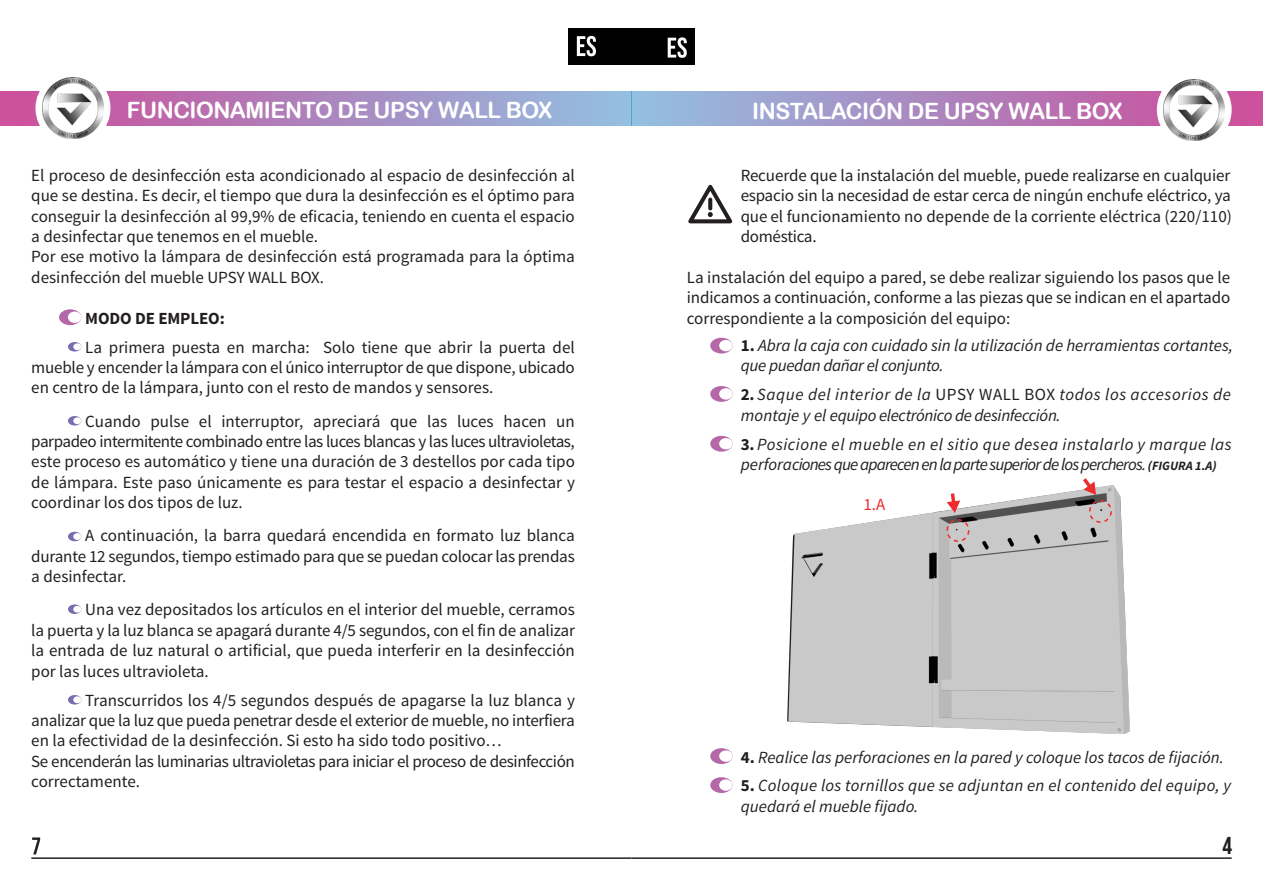
<style>
.page{position:relative;width:1263px;height:893px;background:#fff}
.page>*{position:absolute;margin:0;border:0;box-sizing:border-box;transform-origin:0 0}
.t1{font:24.3px "Bebas Neue";color:#231f1f}
.t2{font:22.5px "Arial Rounded MT Bold";letter-spacing:-.02em;color:#fff}
.t3{font:16.95px/20.4px "Source Sans Pro";color:#231f1f;text-align:justify}
.t4{font:italic 16.95px/20.4px "Source Sans Pro";color:#231f1f}
.t5{font:700 16.95px "Source Sans Pro";letter-spacing:-.01em;color:#231f1f}
.t6{font:16.95px "Source Sans Pro";color:#ed2a2d}
.s1{font-weight:700;font-style:normal}
.s2{font-style:normal}
.s3{font-weight:700;font-size:12.75px}
</style>
<div class="page">
<hr style="left:31px;top:857px;width:600px;height:2px;background:#231f1f">
<div style="left:567px;top:28px;width:64px;height:36px;background:#000"></div>
<svg style="left:577px;top:36px;width:19px;height:20px"></svg>
<svg style="left:1px;top:92px;width:630px;height:33px;background:#ab8ac0"></svg>
<div style="left:35px;top:71px;width:75px;height:75px;background:#fff;border-radius:50%"></div>
<img style="left:43px;top:78px;width:60px;height:61px">
<svg style="left:32px;top:837px;width:8px;height:17px"></svg>
<svg style="left:59px;top:309px;width:22px;height:16px"></svg>
<div style="left:68px;top:312px;width:13px;height:11px;background:#fff;border-radius:50%"></div>
<div style="left:68px;top:342px;width:13px;height:9px;background:#796cb0;border-radius:50%"></div>
<div style="left:73px;top:343px;width:8px;height:7px;background:#fff;border-radius:50%"></div>
<div style="left:68px;top:416px;width:13px;height:9px;background:#796cb0;border-radius:50%"></div>
<div style="left:73px;top:417px;width:8px;height:7px;background:#fff;border-radius:50%"></div>
<div style="left:68px;top:532px;width:13px;height:9px;background:#796cb0;border-radius:50%"></div>
<div style="left:73px;top:533px;width:8px;height:7px;background:#fff;border-radius:50%"></div>
<svg style="left:68px;top:604px;width:13px;height:10px"></svg>
<div style="left:73px;top:606px;width:8px;height:7px;background:#fff;border-radius:50%"></div>
<div style="left:68px;top:695px;width:13px;height:9px;background:#796cb0;border-radius:50%"></div>
<div style="left:73px;top:696px;width:8px;height:7px;background:#fff;border-radius:50%"></div>
<hr style="left:631px;top:857px;width:601px;height:2px;background:#231f1f">
<div style="left:631px;top:28px;width:64px;height:36px;background:#000"></div>
<svg style="left:668px;top:37px;width:19px;height:21px"></svg>
<svg style="left:631px;top:92px;width:632px;height:33px;background:#ab8ac0"></svg>
<div style="left:1157px;top:72px;width:75px;height:75px;background:#fff;border-radius:50%"></div>
<img style="left:1164px;top:79px;width:60px;height:61px">
<svg style="left:688px;top:185px;width:44px;height:38px"></svg>
<div style="left:710px;top:338px;width:23px;height:15px;background:#b568a8;border-radius:50%"></div>
<div style="left:719px;top:340px;width:14px;height:11px;background:#fff;border-radius:50%"></div>
<div style="left:710px;top:386px;width:23px;height:16px;background:#b568a8;border-radius:50%"></div>
<div style="left:719px;top:388px;width:14px;height:12px;background:#fff;border-radius:50%"></div>
<svg style="left:710px;top:436px;width:23px;height:16px"></svg>
<div style="left:719px;top:438px;width:14px;height:11px;background:#fff;border-radius:50%"></div>
<div style="left:710px;top:748px;width:23px;height:16px;background:#b568a8;border-radius:50%"></div>
<div style="left:719px;top:750px;width:14px;height:12px;background:#fff;border-radius:50%"></div>
<div style="left:710px;top:777px;width:23px;height:16px;background:#b568a8;border-radius:50%"></div>
<div style="left:719px;top:779px;width:14px;height:12px;background:#fff;border-radius:50%"></div>
<img style="left:787px;top:486px;width:342px;height:247px">
<div style="left:946px;top:519px;width:23px;height:23px;border:2px dashed #ed2a2d;border-radius:50%"></div>
<div style="left:1089px;top:500px;width:23px;height:23px;border:2px dashed #ed2a2d;border-radius:50%"></div>
<svg style="left:947px;top:490px;width:13px;height:23px"></svg>
<svg style="left:1079px;top:478px;width:17px;height:17px"></svg>
<h2 class="t2" style="left:127px;top:97px;width:427px">FUNCIONAMIENTO DE UPSY WALL BOX</h2>
<p class="t3" style="left:31px;top:165px;width:545px;text-align:left">El proceso de desinfección esta acondicionado al espacio de desinfección al que se destina. Es decir, el tiempo que dura la desinfección es el óptimo para conseguir la desinfección al 99,9% de eficacia, teniendo en cuenta el espacio a desinfectar que tenemos en el mueble.<br>Por ese motivo la lámpara de desinfección está programada para la óptima desinfección del mueble UPSY WALL BOX.</p>
<p class="t5" style="left:85px;top:307px;width:141px">MODO DE EMPLEO:</p>
<p class="t3" style="left:31px;top:337px;width:545px;text-indent:54px">La primera puesta en marcha: Solo tiene que abrir la puerta del mueble y encender la lámpara con el único interruptor de que dispone, ubicado en centro de la lámpara, junto con el resto de mandos y sensores.</p>
<p class="t3" style="left:31px;top:411px;width:545px;text-indent:54px">Cuando pulse el interruptor, apreciará que las luces hacen un parpadeo intermitente combinado entre las luces blancas y las luces ultravioletas, este proceso es automático y tiene una duración de 3 destellos por cada tipo de lámpara. Este paso únicamente es para testar el espacio a desinfectar y coordinar los dos tipos de luz.</p>
<p class="t3" style="left:31px;top:526px;width:545px;text-indent:54px">A continuación, la barra quedará encendida en formato luz blanca durante 12 segundos, tiempo estimado para que se puedan colocar las prendas a desinfectar.</p>
<p class="t3" style="left:31px;top:600px;width:545px;text-indent:54px">Una vez depositados los artículos en el interior del mueble, cerramos la puerta y la luz blanca se apagará durante 4/5 segundos, con el fin de analizar la entrada de luz natural o artificial, que pueda interferir en la desinfección por las luces ultravioleta.</p>
<p class="t3" style="left:31px;top:690px;width:545px;text-align:left;text-indent:54px">Transcurridos los 4/5 segundos después de apagarse la luz blanca y analizar que la luz que pueda penetrar desde el exterior de mueble, no interfiera en la efectividad de la desinfección. Si esto ha sido todo positivo…<br>Se encenderán las luminarias ultravioletas para iniciar el proceso de desinfección correctamente.</p>
<h2 class="t2" style="left:752px;top:98px;width:372px">INSTALACIÓN DE UPSY WALL BOX</h2>
<p class="t3" style="left:741px;top:165px;width:493px">Recuerde que la instalación del mueble, puede realizarse en cualquier espacio sin la necesidad de estar cerca de ningún enchufe eléctrico, ya que el funcionamiento no depende de la corriente eléctrica (220/110) doméstica.</p>
<p class="t3" style="left:687px;top:267px;width:545px">La instalación del equipo a pared, se debe realizar siguiendo los pasos que le indicamos a continuación, conforme a las piezas que se indican en el apartado correspondiente a la composición del equipo:</p>
<p class="t4" style="left:741px;top:335px;width:494px"><span class="s1">1.</span> Abra la caja con cuidado sin la utilización de herramientas cortantes, que puedan dañar el conjunto.</p>
<p class="t4" style="left:741px;top:384px;width:492px"><span class="s1">2.</span> Saque del interior de la <span class="s2">UPSY WALL BOX</span> todos los accesorios de montaje y el equipo electrónico de desinfección.</p>
<p class="t4" style="left:741px;top:434px;width:492px"><span class="s1">3.</span> Posicione el mueble en el sitio que desea instalarlo y marque las perforaciones que aparecen en la parte superior de los percheros. <span class="s3">(FIGURA 1.A)</span></p>
<p class="t6" style="left:863px;top:494px;width:23px">1.A</p>
<p class="t4" style="left:741px;top:747px;width:484px"><span class="s1">4.</span> Realice las perforaciones en la pared y coloque los tacos de fijación.</p>
<p class="t4" style="left:741px;top:776px;width:492px"><span class="s1">5.</span> Coloque los tornillos que se adjuntan en el contenido del equipo, y quedará el mueble fijado.</p>
<h1 class="t1" style="left:1222px;top:832px;width:11px">4</h1>
</div>
